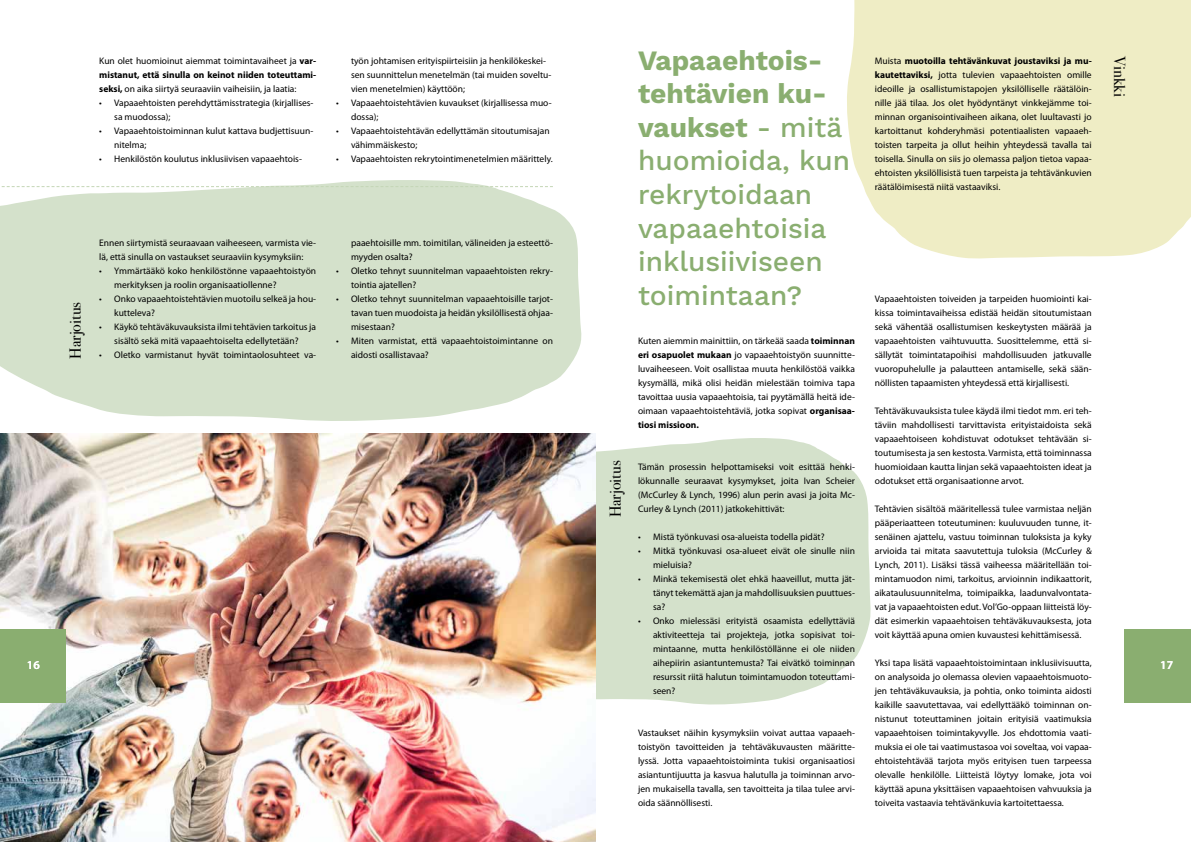
<style>
.page{position:relative;width:1191px;height:842px;background:#fff}
.page>*{position:absolute;margin:0;border:0;box-sizing:border-box;transform-origin:0 0}
.t1{font:500 28px/33.6px "Work Sans";color:#8aae70}
.t2{font:16px "Bodoni Svty Two OSITCTT";color:#000}
.t3{font:600 12px "Myriad Pro";color:#fff}
.t4{font:9.5px/14px "Myriad Pro";color:#000;text-align:justify}
.s1{font-weight:700}
</style>
<div class="page">
<div style="left:847px;top:0;width:344px;height:259px;background:#efedc5"></div>
<svg style="left:596px;top:438px;width:275px;height:267px;background:#d7e3cf"></svg>
<svg style="left:0;top:180px;width:582px;height:241px;background:#d8e4d0"></svg>
<svg style="left:0;top:186px;width:553px;height:1px"></svg>
<img style="left:0;top:434px;width:596px;height:408px">
<div style="left:0;top:629px;width:65px;height:74px;background:#8aae70"></div>
<div style="left:1124px;top:629px;width:67px;height:74px;background:#8aae70"></div>
<h1 class="t1" style="left:638px;top:45px;width:213px"><span class="s1">Vapaaehtois&shy;tehtävien ku&shy;vaukset</span> - mitä huomioida, kun rekrytoidaan vapaaehtoisia inklusiiviseen toimintaan?</h1>
<p class="t4" style="left:638px;top:334px;width:218px">Kuten aiemmin mainittiin, on tärkeää saada <span class="s1">toiminnan eri osapuolet mukaan</span> jo vapaaehtoistyön suunnitte&shy;luvaiheeseen. Voit osallistaa muuta henkilöstöä vaikka kysymällä, mikä olisi heidän mielestään toimiva tapa tavoittaa uusia vapaaehtoisia, tai pyytämällä heitä ide&shy;oimaan vapaaehtoistehtäviä, jotka sopivat <span class="s1">organisaa&shy;tiosi missioon.</span></p>
<p class="t4" style="left:638px;top:460px;width:218px">Tämän prosessin helpottamiseksi voit esittää henki&shy;lökunnalle seuraavat kysymykset, joita Ivan Scheier (McCurley &amp; Lynch, 1996) alun perin avasi ja joita Mc-Curley &amp; Lynch (2011) jatkokehittivät:</p>
<p class="t4" style="left:638px;top:530px;width:188px">• Mistä työnkuvasi osa-alueista todella pidät?</p>
<p class="t4" style="left:653px;top:544px;width:203px;text-indent:-15px">• Mitkä työnkuvasi osa-alueet eivät ole sinulle niin mieluisia?</p>
<p class="t4" style="left:653px;top:572px;width:203px;text-indent:-15px">• Minkä tekemisestä olet ehkä haaveillut, mutta jät&shy;tänyt tekemättä ajan ja mahdollisuuksien puuttues&shy;sa?</p>
<p class="t4" style="left:653px;top:614px;width:203px;text-indent:-15px">• Onko mielessäsi erityistä osaamista edellyttäviä aktiviteetteja tai projekteja, jotka sopisivat toi&shy;mintaanne, mutta henkilöstöllänne ei ole niiden aihepiirin asiantuntemusta? Tai eivätkö toiminnan resurssit riitä halutun toimintamuodon toteuttami&shy;seen?</p>
<p class="t4" style="left:638px;top:726px;width:218px">Vastaukset näihin kysymyksiin voivat auttaa vapaaeh&shy;toistyön tavoitteiden ja tehtäväkuvausten määritte&shy;lyssä. Jotta vapaaehtoistoiminta tukisi organisaatiosi asiantuntijuutta ja kasvua halutulla ja toiminnan arvo&shy;jen mukaisella tavalla, sen tavoitteita ja tilaa tulee arvi&shy;oida säännöllisesti.</p>
<h2 class="t2" style="left:1129px;top:56px;width:42px;rotate:90deg">Vinkki</h2>
<p class="t4" style="left:99px;top:54px;width:218px">Kun olet huomioinut aiemmat toimintavaiheet ja <span class="s1">var&shy;mistanut, että sinulla on keinot niiden toteuttami&shy;seksi,</span> on aika siirtyä seuraaviin vaiheisiin, ja laatia:</p>
<p class="t4" style="left:114px;top:96px;width:201px;text-indent:-15px">• Vapaaehtoisten perehdyttämisstrategia (kirjallises&shy;sa muodossa);</p>
<p class="t4" style="left:114px;top:124px;width:200px;text-indent:-15px">• Vapaaehtoistoiminnan kulut kattava budjettisuun&shy;nitelma;</p>
<p class="t4" style="left:99px;top:152px;width:204px">• Henkilöstön koulutus inklusiivisen vapaaehtois-</p>
<p class="t4" style="left:351px;top:54px;width:202px;text-align:left">työn johtamisen erityispiirteisiin ja henkilökeskei&shy;sen suunnittelun menetelmän (tai muiden soveltu&shy;vien menetelmien) käyttöön;</p>
<p class="t4" style="left:351px;top:96px;width:202px;text-indent:-15px">• Vapaaehtoistehtävien kuvaukset (kirjallisessa muo&shy;dossa);</p>
<p class="t4" style="left:351px;top:124px;width:200px;text-indent:-15px">• Vapaaehtoistehtävän edellyttämän sitoutumisajan vähimmäiskesto;</p>
<p class="t4" style="left:336px;top:152px;width:218px">• Vapaaehtoisten rekrytointimenetelmien määrittely.</p>
<p class="t4" style="left:874px;top:54px;width:218px">Muista <span class="s1">muotoilla tehtävänkuvat joustaviksi ja mu&shy;kautettaviksi,</span> jotta tulevien vapaaehtoisten omille ideoille ja osallistumistapojen yksilölliselle räätälöin&shy;nille jää tilaa. Jos olet hyödyntänyt vinkkejämme toi&shy;minnan organisointivaiheen aikana, olet luultavasti jo kartoittanut kohderyhmäsi potentiaalisten vapaaeh&shy;toisten tarpeita ja ollut heihin yhteydessä tavalla tai toisella. Sinulla on siis jo olemassa paljon tietoa vapaa&shy;ehtoisten yksilöllisistä tuen tarpeista ja tehtävänkuvien räätälöimisestä niitä vastaaviksi.</p>
<p class="t4" style="left:99px;top:236px;width:218px">Ennen siirtymistä seuraavaan vaiheeseen, varmista vie&shy;lä, että sinulla on vastaukset seuraaviin kysymyksiin:</p>
<p class="t4" style="left:114px;top:264px;width:203px;text-indent:-15px">• Ymmärtääkö koko henkilöstönne vapaaehtoistyön merkityksen ja roolin organisaatiollenne?</p>
<p class="t4" style="left:114px;top:292px;width:203px;text-indent:-15px">• Onko vapaaehtoistehtävien muotoilu selkeä ja hou&shy;kutteleva?</p>
<p class="t4" style="left:99px;top:320px;width:218px;text-align:center">• Käykö tehtäväkuvauksista ilmi tehtävien tarkoitus ja sisältö sekä mitä vapaaehtoiselta edellytetään?</p>
<p class="t4" style="left:99px;top:348px;width:218px">• Oletko varmistanut hyvät toimintaolosuhteet va-</p>
<p class="t4" style="left:351px;top:236px;width:203px">paaehtoisille mm. toimitilan, välineiden ja esteettö&shy;myyden osalta?</p>
<p class="t4" style="left:351px;top:264px;width:203px;text-indent:-15px">• Oletko tehnyt suunnitelman vapaaehtoisten rekry&shy;tointia ajatellen?</p>
<p class="t4" style="left:351px;top:292px;width:203px;text-indent:-15px">• Oletko tehnyt suunnitelman vapaaehtoisille tarjot&shy;tavan tuen muodoista ja heidän yksilöllisestä ohjaa&shy;misestaan?</p>
<p class="t4" style="left:351px;top:334px;width:203px;text-indent:-15px">• Miten varmistat, että vapaaehtoistoimintanne on aidosti osallistavaa?</p>
<p class="t4" style="left:874px;top:292px;width:218px">Vapaaehtoisten toiveiden ja tarpeiden huomiointi kai&shy;kissa toimintavaiheissa edistää heidän sitoutumistaan sekä vähentää osallistumisen keskeytysten määrää ja vapaaehtoisten vaihtuvuutta. Suosittelemme, että si&shy;sällytät toimintatapoihisi mahdollisuuden jatkuvalle vuoropuhelulle ja palautteen antamiselle, sekä sään&shy;nöllisten tapaamisten yhteydessä että kirjallisesti.</p>
<p class="t4" style="left:874px;top:404px;width:218px">Tehtäväkuvauksista tulee käydä ilmi tiedot mm. eri teh&shy;täviin mahdollisesti tarvittavista erityistaidoista sekä vapaaehtoiseen kohdistuvat odotukset tehtävään si&shy;toutumisesta ja sen kestosta. Varmista, että toiminnassa huomioidaan kautta linjan sekä vapaaehtoisten ideat ja odotukset että organisaationne arvot.</p>
<p class="t4" style="left:874px;top:502px;width:218px">Tehtävien sisältöä määritellessä tulee varmistaa neljän pääperiaatteen toteutuminen: kuuluvuuden tunne, it&shy;senäinen ajattelu, vastuu toiminnan tuloksista ja kyky arvioida tai mitata saavutettuja tuloksia (McCurley &amp; Lynch, 2011). Lisäksi tässä vaiheessa määritellään toi&shy;mintamuodon nimi, tarkoitus, arvioinnin indikaattorit, aikataulusuunnitelma, toimipaikka, laadunvalvontata&shy;vat ja vapaaehtoisten edut. Vol’Go-oppaan liitteistä löy&shy;dät esimerkin vapaaehtoisen tehtäväkuvauksesta, jota voit käyttää apuna omien kuvaustesi kehittämisessä.</p>
<p class="t4" style="left:874px;top:656px;width:218px">Yksi tapa lisätä vapaaehtoistoimintaan inklusiivisuutta, on analysoida jo olemassa olevien vapaaehtoismuoto&shy;jen tehtäväkuvauksia, ja pohtia, onko toiminta aidosti kaikille saavutettavaa, vai edellyttääkö toiminnan on&shy;nistunut toteuttaminen joitain erityisiä vaatimuksia vapaaehtoisen toimintakyvylle. Jos ehdottomia vaati&shy;muksia ei ole tai vaatimustasoa voi soveltaa, voi vapaa&shy;ehtoistehtävää tarjota myös erityisen tuen tarpeessa olevalle henkilölle. Liitteistä löytyy lomake, jota voi käyttää apuna yksittäisen vapaaehtoisen vahvuuksia ja toiveita vastaavia tehtävänkuvia kartoitettaessa.</p>
<h2 class="t2" style="left:66px;top:359px;width:58px;rotate:-90deg">Harjoitus</h2>
<h2 class="t2" style="left:606px;top:517px;width:58px;rotate:-90deg">Harjoitus</h2>
<p class="t3" style="left:27px;top:658px;width:14px">16</p>
<p class="t3" style="left:1160px;top:658px;width:14px">17</p>
</div>
